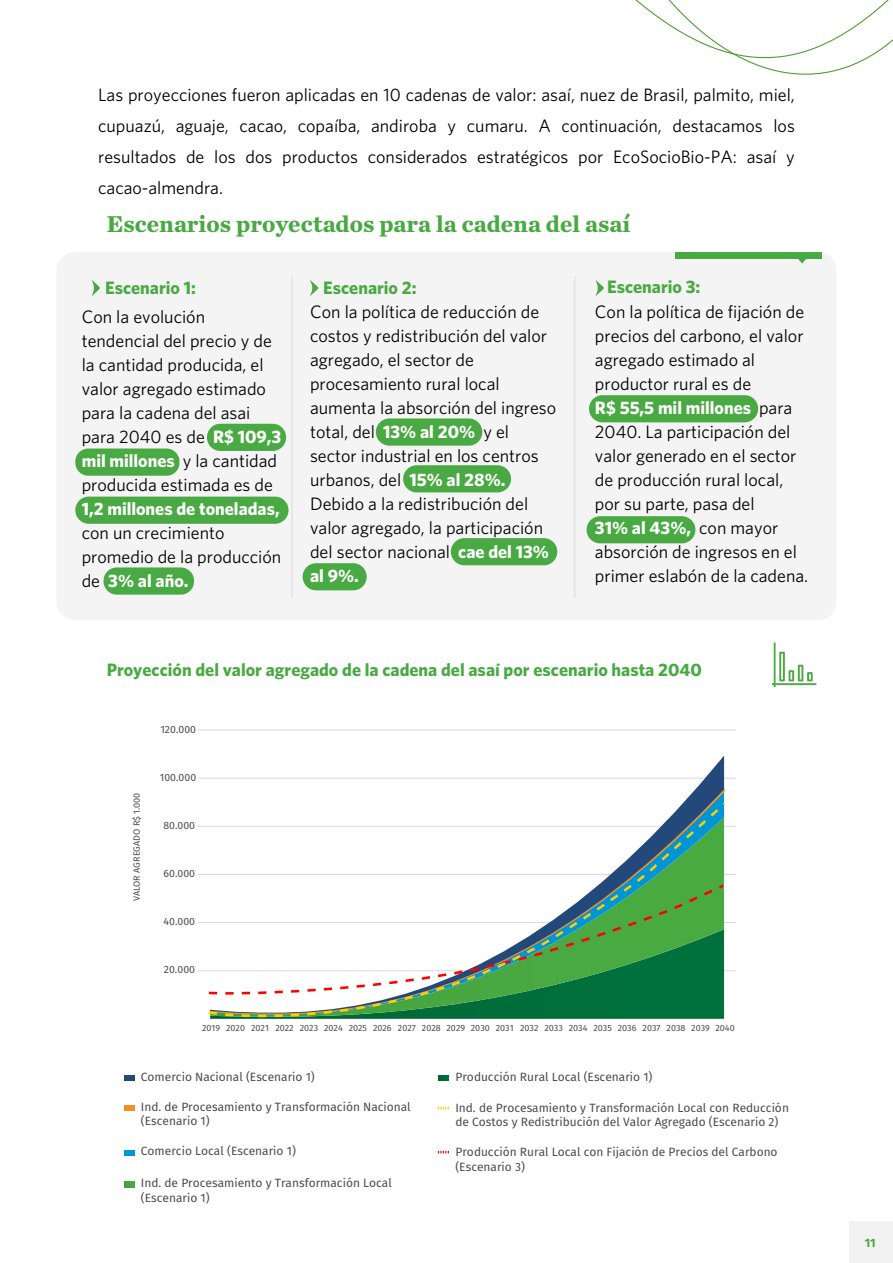
<style>
.page{position:relative;width:893px;height:1263px;background:#fff}
.page>*{position:absolute;margin:0;border:0;box-sizing:border-box;transform-origin:0 0}
.t1{font:700 24px "Chronicle Text G1";color:#49a942}
.t2{font:18px/24px "Whitney HTF";color:#000}
.t3{font:700 18px "Whitney HTF";color:#49a942}
.t4{font:700 18px "Whitney HTF";color:#fff}
.t5{font:12px/14.4px "Fira Sans";color:#4c4c4c}
.t6{font:700 12px "Fira Sans";color:#49a942}
.t7{font:10.5px "Fira Sans";color:#4c4c4c}
.t8{font:9px "Fira Sans";color:#4c4c4c}
.s1{font-weight:700;color:#fff}
</style>
<div class="page">
<div style="left:850px;top:1222px;width:43px;height:41px;background:#f2f2f2"></div>
<hr style="left:198px;top:730px;width:538px;height:1px;background:#d9d9d9">
<hr style="left:198px;top:778px;width:538px;height:1px;background:#d9d9d9">
<hr style="left:198px;top:826px;width:538px;height:1px;background:#d9d9d9">
<hr style="left:198px;top:874px;width:538px;height:1px;background:#d9d9d9">
<hr style="left:198px;top:922px;width:538px;height:1px;background:#d9d9d9">
<hr style="left:198px;top:970px;width:538px;height:1px;background:#d9d9d9">
<svg style="left:210px;top:756px;width:514px;height:44px"></svg>
<svg style="left:208px;top:800px;width:518px;height:219px"></svg>
<div style="left:124px;top:1076px;width:10px;height:5px;background:#23487a"></div>
<div style="left:124px;top:1105px;width:10px;height:6px;background:#f4901d"></div>
<div style="left:124px;top:1150px;width:10px;height:5px;background:#0096d6"></div>
<svg style="left:124px;top:1182px;width:10px;height:5px"></svg>
<svg style="left:439px;top:1075px;width:10px;height:5px"></svg>
<svg style="left:438px;top:1151px;width:11px;height:2px"></svg>
<svg style="left:438px;top:1107px;width:11px;height:2px"></svg>
<div style="left:56px;top:252px;width:780px;height:368px;background:#f4f4f4;border-radius:18px"></div>
<div style="left:676px;top:252px;width:145px;height:7px;background:#49a942"></div>
<svg style="left:798px;top:259px;width:8px;height:5px"></svg>
<svg style="left:635px;top:0;width:258px;height:75px"></svg>
<svg style="left:772px;top:642px;width:44px;height:45px"></svg>
<hr style="left:291px;top:277px;width:2px;height:321px;background:#e5e5e5">
<hr style="left:574px;top:277px;width:2px;height:321px;background:#e5e5e5">
<svg style="left:92px;top:280px;width:8px;height:16px"></svg>
<svg style="left:595px;top:280px;width:9px;height:16px"></svg>
<svg style="left:310px;top:280px;width:8px;height:16px"></svg>
<div style="left:75px;top:448px;width:104px;height:28px;background:#49a942;border-radius:13px"></div>
<div style="left:75px;top:497px;width:213px;height:27px;background:#49a942;border-radius:14px"></div>
<div style="left:589px;top:395px;width:169px;height:27px;background:#49a942;border-radius:14px"></div>
<div style="left:587px;top:516px;width:108px;height:27px;background:#49a942;border-radius:14px"></div>
<div style="left:376px;top:418px;width:106px;height:28px;background:#49a942;border-radius:14px"></div>
<div style="left:403px;top:465px;width:108px;height:27px;background:#49a942;border-radius:14px"></div>
<div style="left:451px;top:538px;width:106px;height:27px;background:#49a942;border-radius:14px"></div>
<div style="left:303px;top:563px;width:64px;height:27px;background:#49a942;border-radius:14px"></div>
<div style="left:207px;top:424px;width:79px;height:27px;background:#49a942;border-radius:13px"></div>
<div style="left:104px;top:567px;width:90px;height:28px;background:#49a942;border-radius:13px"></div>
<p class="t2" style="left:98px;top:79px;width:698px;line-height:30.9px;text-align:justify">Las proyecciones fueron aplicadas en 10 cadenas de valor: asaí, nuez de Brasil, palmito, miel, cupuazú, aguaje, cacao, copaíba, andiroba y cumaru. A continuación, destacamos los resultados de los dos productos considerados estratégicos por EcoSocioBio-PA: asaí y cacao-almendra.</p>
<h1 class="t1" style="left:107px;top:204px;width:525px">Escenarios proyectados para la cadena del asaí</h1>
<p class="t3" style="left:105px;top:277px;width:92px">Escenario 1:</p>
<p class="t3" style="left:323px;top:277px;width:95px">Escenario 2:</p>
<p class="t3" style="left:607px;top:276px;width:95px">Escenario 3:</p>
<p class="t2" style="left:310px;top:299px;width:248px">Con la política de reducción de costos y redistribución del valor agregado, el sector de procesamiento rural local aumenta la absorción del ingreso total, del <span class="s1">13% al 20%</span> y el sector industrial en los centros urbanos, del <span class="s1">15% al 28%.<br></span>Debido a la redistribución del valor agregado, la participación del sector nacional <span class="s1">cae del 13% al 9%.</span></p>
<p class="t2" style="left:595px;top:300px;width:215px">Con la política de fijación de precios del carbono, el valor agregado estimado al productor rural es de<br><span class="s1">R$ 55,5 mil millones</span> para<br>2040. La participación del valor generado en el sector de producción rural local, por su parte, pasa del<br><span class="s1">31% al 43%,</span> con mayor absorción de ingresos en el primer eslabón de la cadena.</p>
<p class="t2" style="left:82px;top:304px;width:201px">Con la evolución tendencial del precio y de la cantidad producida, el valor agregado estimado para la cadena del asai para 2040 es de <span class="s1">R$ 109,3 mil millones</span> y la cantidad producida estimada es de</p>
<p class="t4" style="left:82px;top:498px;width:199px">1,2 millones de toneladas,</p>
<p class="t2" style="left:82px;top:520px;width:201px">con un crecimiento promedio de la producción de <span class="s1">3% al año.</span></p>
<p class="t3" style="left:107px;top:659px;width:597px">Proyección del valor agregado de la cadena del asaí por escenario hasta 2040</p>
<p class="t7" style="left:160px;top:721px;width:37px">120.000</p>
<p class="t8" style="left:130px;top:901px;width:110px;rotate:-90deg">VALOR AGREGADO R$ 1.000</p>
<p class="t7" style="left:160px;top:769px;width:38px">100.000</p>
<p class="t7" style="left:163px;top:817px;width:33px">80.000</p>
<p class="t7" style="left:164px;top:865px;width:33px">60.000</p>
<p class="t7" style="left:164px;top:913px;width:33px">40.000</p>
<p class="t7" style="left:164px;top:962px;width:33px">20.000</p>
<p class="t8" style="left:202px;top:1021px;width:534px">2019 2020 2021 2022 2023 2024 2025 2026 2027 2028 2029 2030 2031 2032 2033 2034 2035 2036 2037 2038 2039 2040</p>
<p class="t5" style="left:141px;top:1069px;width:175px">Comercio Nacional (Escenario 1)</p>
<p class="t5" style="left:141px;top:1099px;width:271px">Ind. de Procesamiento y Transformación Nacional (Escenario 1)</p>
<p class="t5" style="left:141px;top:1144px;width:156px">Comercio Local (Escenario 1)</p>
<p class="t5" style="left:141px;top:1175px;width:252px">Ind. de Procesamiento y Transformación Local (Escenario 1)</p>
<p class="t5" style="left:455px;top:1069px;width:199px">Producción Rural Local (Escenario 1)</p>
<p class="t5" style="left:455px;top:1100px;width:335px">Ind. de Procesamiento y Transformación Local con Reducción de Costos y Redistribución del Valor Agregado (Escenario 2)</p>
<p class="t5" style="left:455px;top:1144px;width:324px">Producción Rural Local con Fijación de Precios del Carbono (Escenario 3)</p>
<p class="t6" style="left:865px;top:1232px;width:13px">11</p>
</div>
